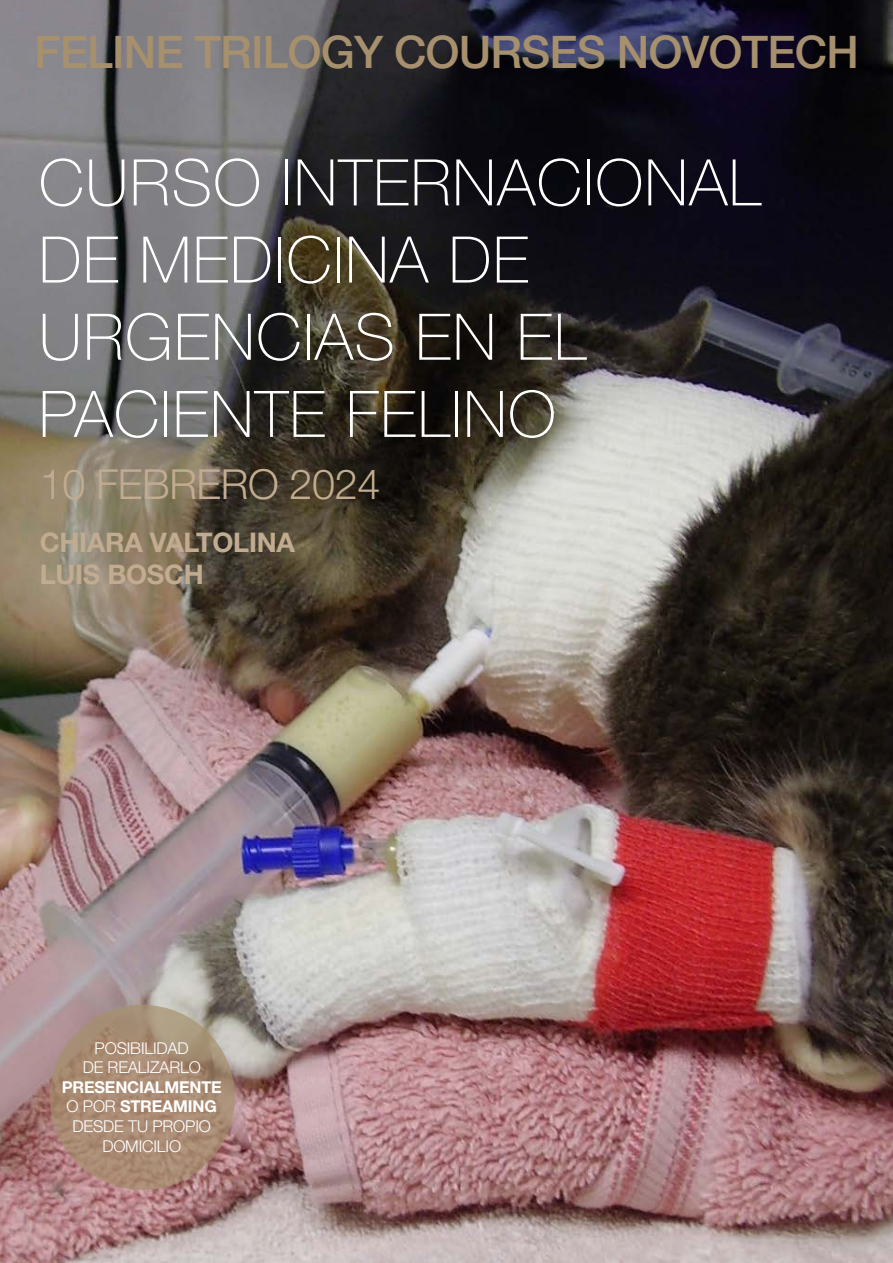
<style>
.page{position:relative;width:893px;height:1263px;background:#fff}
.page>*{position:absolute;margin:0;border:0;box-sizing:border-box;transform-origin:0 0}
.t1{font:100 64.35px/77.1px "Helvetica Neue LT Std";letter-spacing:.02em;color:#fff}
.t2{font:500 45px "Helvetica Neue LT Std";letter-spacing:-.02em;color:#a6906d}
.t3{font:300 41.4px "Helvetica Neue LT Std";letter-spacing:-.01em;color:#c2ac91}
.t4{font:700 27px/32.4px "Helvetica Neue LT Std";letter-spacing:-.01em;color:#c2ac91}
.t5{font:300 16.35px/19.6px "Helvetica Neue LT Std";letter-spacing:-.01em;color:#fff;text-align:center}
.s1{font-weight:700}
</style>
<div class="page">
<img style="left:0;top:0;width:893px;height:1263px">
<svg style="left:50px;top:1005px;width:185px;height:185px;background:#a88b73"></svg>
<h2 class="t2" style="left:34px;top:25px;width:826px">FELINE TRILOGY COURSES NOVOTECH</h2>
<h1 class="t1" style="left:39px;top:144px;width:724px">CURSO INTERNACIONAL<br>DE MEDICINA DE<br>URGENCIAS EN EL<br>PACIENTE FELINO</h1>
<h3 class="t3" style="left:40px;top:459px;width:342px">10 FEBRERO 2024</h3>
<h3 class="t4" style="left:40px;top:526px;width:257px">CHIARA VALTOLINA<br>LUIS BOSCH</h3>
<p class="t5" style="left:83px;top:1038px;width:120px">POSIBILIDAD<br>DE REALIZARLO</p>
<p class="t5" style="left:62px;top:1077px;width:162px"><span class="s1">PRESENCIALMENTE<br></span>O POR <span class="s1">STREAMING<br></span>DESDE TU PROPIO<br>DOMICILIO</p>
</div>
